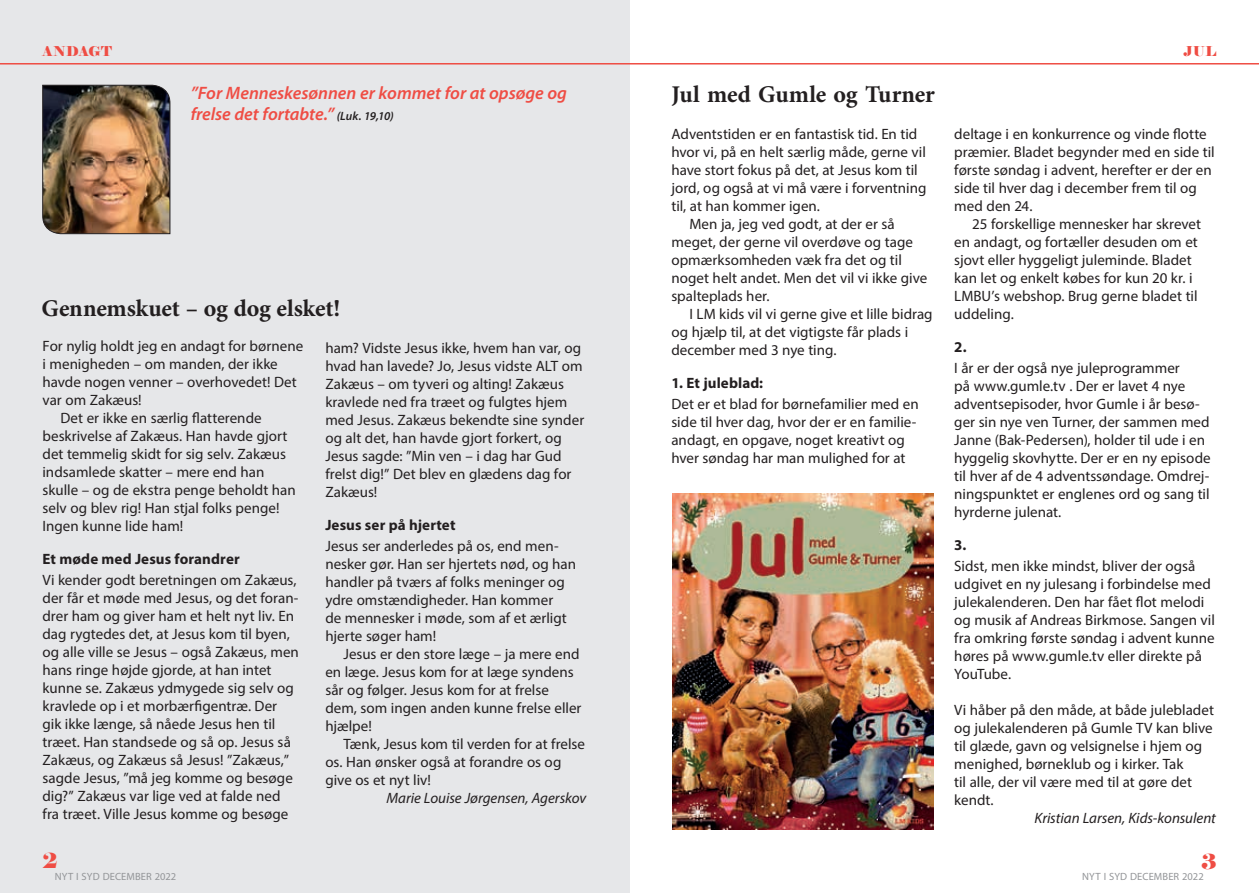
<style>
.page{position:relative;width:1259px;height:893px;background:#fff}
.page>*{position:absolute;margin:0;border:0;box-sizing:border-box;transform-origin:0 0}
.A_Fremhævet_tekst_ve{font:700 24px "Minion Pro";letter-spacing:-.005em;color:#231f20}
.A_Overskrift{font:700 24px "Minion Pro";letter-spacing:-.01em;color:#231f20}
.t1{font:21px "Elephant";color:#ef4d44}
.A_Fremhævet_tekst_ve-2{font:italic 600 18px/21.6px "Myriad Pro";color:#ef4d44}
.A_Brødtekst_1__afsni{font:15px/18px "Myriad Pro";color:#231f20}
.A_Brødtekst{font:15px/18px "Myriad Pro";color:#231f20}
.A_Brødtekst-2{font:italic 15px "Myriad Pro";color:#231f20}
.A_Mellemrubrik{font:700 15px "Myriad Pro";letter-spacing:.005em;color:#231f20}
.B_Toptekst_venstre{font:13.5px "Elephant";letter-spacing:.04em;color:#ef4d44}
.B_Bundtekst_højre{font:10.5px "Myriad Pro";letter-spacing:.01em;color:#939598}
.s1{font-size:12px;color:#231f20}
</style>
<div class="page">
<div style="left:0;top:0;width:629px;height:893px;background:#e6e7e9"></div>
<img style="left:42px;top:85px;width:128px;height:149px">
<hr style="left:0;top:63px;width:1259px;height:2px;background:#ef4d44">
<img style="left:672px;top:494px;width:261px;height:335px">
<p class="B_Toptekst_venstre" style="left:43px;top:42px;width:71px">ANDAGT</p>
<p class="A_Fremhævet_tekst_ve-2" style="left:191px;top:81px;width:378px">”For Menneskesønnen er kommet for at opsøge og frelse det fortabte.” <span class="s1">(Luk. 19,10)</span></p>
<p class="A_Fremhævet_tekst_ve" style="left:41px;top:292px;width:300px">Gennemskuet – og dog elsket!</p>
<p class="A_Brødtekst_1__afsni" style="left:43px;top:337px;width:262px">For nylig holdt jeg en andagt for børnene i menigheden – om manden, der ikke havde nogen venner – overhovedet! Det var om Zakæus!</p>
<p class="A_Brødtekst" style="left:43px;top:409px;width:255px;text-indent:18px">Det er ikke en særlig flatterende beskrivelse af Zakæus. Han havde gjort det temmelig skidt for sig selv. Zakæus indsamlede skatter – mere end han skulle – og de ekstra penge beholdt han selv og blev rig! Han stjal folks penge!<br>Ingen kunne lide ham!</p>
<p class="A_Mellemrubrik" style="left:43px;top:549px;width:199px">Et møde med Jesus forandrer</p>
<p class="A_Brødtekst_1__afsni" style="left:43px;top:571px;width:258px">Vi kender godt beretningen om Zakæus, der får et møde med Jesus, og det foran&shy;drer ham og giver ham et helt nyt liv. En dag rygtedes det, at Jesus kom til byen, og alle ville se Jesus – også Zakæus, men hans ringe højde gjorde, at han intet kunne se. Zakæus ydmygede sig selv og kravlede op i et morbærfigentræ. Der gik ikke længe, så nåede Jesus hen til træet. Han standsede og så op. Jesus så Zakæus, og Zakæus så Jesus! ”Zakæus,” sagde Jesus, ”må jeg komme og besøge dig?” Zakæus var lige ved at falde ned fra træet. Ville Jesus komme og besøge</p>
<h2 class="t1" style="left:43px;top:848px;width:17px">2</h2>
<p class="B_Bundtekst_højre" style="left:55px;top:869px;width:123px">NYT I SYD DECEMBER 2022</p>
<p class="B_Bundtekst_højre" style="left:103px;top:870px;width:66px">FEBRUAR 2017</p>
<p class="A_Brødtekst_1__afsni" style="left:325px;top:338px;width:260px">ham? Vidste Jesus ikke, hvem han var, og hvad han lavede? Jo, Jesus vidste ALT om Zakæus – om tyveri og alting! Zakæus kravlede ned fra træet og fulgtes hjem med Jesus. Zakæus bekendte sine synder og alt det, han havde gjort forkert, og Jesus sagde: ”Min ven – i dag har Gud frelst dig!” Det blev en glædens dag for Zakæus!</p>
<p class="A_Mellemrubrik" style="left:325px;top:515px;width:132px">Jesus ser på hjertet</p>
<p class="A_Brødtekst_1__afsni" style="left:325px;top:536px;width:252px">Jesus ser anderledes på os, end men&shy;nesker gør. Han ser hjertets nød, og han handler på tværs af folks meninger og ydre omstændigheder. Han kommer<br>de mennesker i møde, som af et ærligt hjerte søger ham!</p>
<p class="A_Brødtekst" style="left:325px;top:644px;width:258px;text-indent:18px">Jesus er den store læge – ja mere end en læge. Jesus kom for at læge syndens sår og følger. Jesus kom for at frelse dem, som ingen anden kunne frelse eller hjælpe!</p>
<p class="A_Brødtekst" style="left:325px;top:734px;width:261px;text-indent:18px">Tænk, Jesus kom til verden for at frelse os. Han ønsker også at forandre os og give os et nyt liv!</p>
<p class="A_Brødtekst-2" style="left:386px;top:788px;width:201px">Marie Louise Jørgensen, Agerskov</p>
<p class="A_Overskrift" style="left:671px;top:78px;width:265px">Jul med Gumle og Turner</p>
<p class="A_Brødtekst_1__afsni" style="left:671px;top:125px;width:256px">Adventstiden er en fantastisk tid. En tid hvor vi, på en helt særlig måde, gerne vil have stort fokus på det, at Jesus kom til jord, og også at vi må være i forventning til, at han kommer igen.</p>
<p class="A_Brødtekst" style="left:671px;top:215px;width:257px;text-indent:18px">Men ja, jeg ved godt, at der er så meget, der gerne vil overdøve og tage opmærksomheden væk fra det og til noget helt andet. Men det vil vi ikke give spalteplads her.</p>
<p class="A_Brødtekst" style="left:671px;top:305px;width:263px;text-indent:18px">I LM kids vil vi gerne give et lille bidrag og hjælp til, at det vigtigste får plads i december med 3 nye ting.</p>
<p class="A_Mellemrubrik" style="left:671px;top:373px;width:93px">1. Et juleblad:</p>
<p class="A_Brødtekst_1__afsni" style="left:671px;top:395px;width:249px">Det er et blad for børnefamilier med en side til hver dag, hvor der er en familie&shy;andagt, en opgave, noget kreativt og hver søndag har man mulighed for at</p>
<p class="B_Toptekst_venstre" style="left:1183px;top:42px;width:34px">JUL</p>
<p class="A_Brødtekst_1__afsni" style="left:954px;top:125px;width:262px">deltage i en konkurrence og vinde flotte præmier. Bladet begynder med en side til første søndag i advent, herefter er der en side til hver dag i december frem til og med den 24.</p>
<p class="A_Brødtekst" style="left:954px;top:215px;width:248px;text-indent:18px">25 forskellige mennesker har skrevet en andagt, og fortæller desuden om et sjovt eller hyggeligt juleminde. Bladet kan let og enkelt købes for kun 20 kr. i LMBU’s webshop. Brug gerne bladet til uddeling.</p>
<p class="A_Mellemrubrik" style="left:954px;top:337px;width:14px">2.</p>
<p class="A_Brødtekst_1__afsni" style="left:954px;top:359px;width:258px">I år er der også nye juleprogrammer<br>på www.gumle.tv . Der er lavet 4 nye adventsepisoder, hvor Gumle i år besø&shy;ger sin nye ven Turner, der sammen med Janne (Bak-Pedersen), holder til ude i en hyggelig skovhytte. Der er en ny episode til hver af de 4 adventssøndage. Omdrej&shy;ningspunktet er englenes ord og sang til hyrderne julenat.</p>
<p class="A_Mellemrubrik" style="left:954px;top:535px;width:14px">3.</p>
<p class="A_Brødtekst_1__afsni" style="left:954px;top:557px;width:262px">Sidst, men ikke mindst, bliver der også udgivet en ny julesang i forbindelse med julekalenderen. Den har fået flot melodi og musik af Andreas Birkmose. Sangen vil fra omkring første søndag i advent kunne høres på www.gumle.tv eller direkte på YouTube.</p>
<p class="A_Brødtekst_1__afsni" style="left:954px;top:701px;width:261px">Vi håber på den måde, at både julebladet og julekalenderen på Gumle TV kan blive til glæde, gavn og velsignelse i hjem og menighed, børneklub og i kirker. Tak<br>til alle, der vil være med til at gøre det kendt.</p>
<p class="A_Brødtekst-2" style="left:1034px;top:809px;width:183px">Kristian Larsen, Kids-konsulent</p>
<h2 class="t1" style="left:1201px;top:848px;width:17px">3</h2>
<p class="B_Bundtekst_højre" style="left:1082px;top:870px;width:123px">NYT I SYD DECEMBER 2022</p>
</div>
